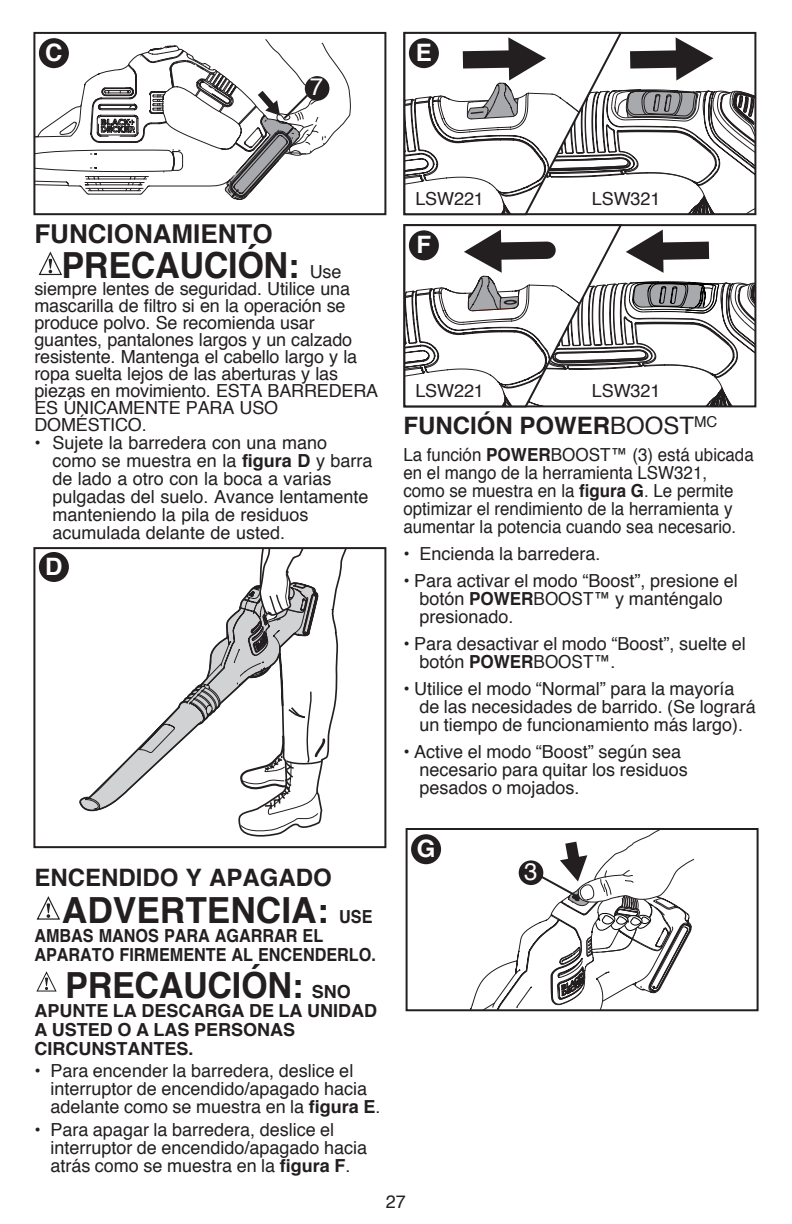
<style>
.page{position:relative;width:792px;height:1224px;background:#fff}
.page>*{position:absolute;margin:0;border:0;box-sizing:border-box;transform-origin:0 0}
.t1{font:700 36px "Helvetica";letter-spacing:-.01em;color:#231f20;scale:.95 1}
.t2{font:700 36px "Helvetica";letter-spacing:-.01em;color:#231f20}
.t3{font:700 26px "Helvetica";color:#231f20}
.t4{font:700 24px "Helvetica";color:#231f20}
.t5{font:700 24px "Helvetica";color:#fff}
.t6{font:24px "Helvetica";color:#fff}
.t7{font:18px/18px "Helvetica";color:#231f20}
.t8{font:18px/18px "Helvetica";color:#231f20;scale:.94 1}
.t9{font:700 18px/19px "Helvetica";color:#231f20}
.t10{font:700 18px/19px "Helvetica";color:#231f20;scale:.9 1}
.s1{font-weight:400;font-size:18px}
.s2{font-weight:700}
.s3{font-size:18px}
.s4{font-weight:400}
</style>
<div class="page">
<svg style="left:38px;top:251px;width:24px;height:25px"></svg>
<svg style="left:36px;top:896px;width:24px;height:24px"></svg>
<svg style="left:36px;top:971px;width:21px;height:21px"></svg>
<div style="left:33px;top:32px;width:353px;height:183px;border:2px solid #231f20"></div>
<svg style="left:80px;top:746px;width:60px;height:65px"></svg>
<svg style="left:140px;top:550px;width:207px;height:287px"></svg>
<div style="left:33px;top:547px;width:353px;height:301px;border:2px solid #231f20"></div>
<div style="left:39px;top:552px;width:30px;height:30px;background:#231f20;border-radius:50%"></div>
<svg style="left:624px;top:37px;width:131px;height:177px"></svg>
<svg style="left:403px;top:31px;width:221px;height:185px"></svg>
<div style="left:409px;top:38px;width:30px;height:30px;background:#231f20;border-radius:50%"></div>
<svg style="left:34px;top:39px;width:317px;height:160px"></svg>
<svg style="left:624px;top:230px;width:131px;height:176px"></svg>
<svg style="left:403px;top:224px;width:221px;height:184px"></svg>
<div style="left:409px;top:230px;width:30px;height:30px;background:#231f20;border-radius:50%"></div>
<div style="left:406px;top:828px;width:353px;height:183px;border:2px solid #231f20"></div>
<svg style="left:407px;top:829px;width:314px;height:181px"></svg>
<div style="left:519px;top:860px;width:24px;height:25px;background:#231f20;border-radius:50%"></div>
<h3 class="t5" style="left:45px;top:33px;width:19px">C</h3>
<h3 class="t6" style="left:310px;top:68px;width:15px">7</h3>
<h3 class="t5" style="left:416px;top:33px;width:18px">E</h3>
<h2 class="t3" style="left:34px;top:213px;width:240px">FUNCIONAMIENTO</h2>
<h1 class="t1" style="left:62px;top:236px;width:296px">PRECAUCIÓN: <span class="s1">Use</span></h1>
<p class="t7" style="left:34px;top:280px;width:345px;line-height:17px">siempre lentes de seguridad. Utilice una mascarilla de filtro si en la operación se produce polvo. Se recomienda usar guantes, pantalones largos y un calzado resistente. Mantenga el cabello largo y la ropa suelta lejos de las aberturas y las piezas en movimiento. ESTA BARREDERA ES ÚNICAMENTE PARA USO DOMÉSTICO.</p>
<p class="t7" style="left:52px;top:434px;width:322px;text-indent:-18px">• Sujete la barredera con una mano como se muestra en la <span class="s2">figura D</span> y barra de lado a otro con la boca a varias pulgadas del suelo. Avance lentamente manteniendo la pila de residuos acumulada delante de usted.</p>
<h3 class="t5" style="left:45px;top:547px;width:19px">D</h3>
<h3 class="t4" style="left:34px;top:858px;width:299px">ENCENDIDO Y APAGADO</h3>
<h1 class="t2" style="left:62px;top:881px;width:312px">ADVERTENCIA: <span class="s3">USE</span></h1>
<p class="t10" style="left:34px;top:926px;width:381px">AMBAS MANOS PARA AGARRAR EL<br>APARATO FIRMEMENTE AL ENCENDERLO.</p>
<h1 class="t1" style="left:65px;top:956px;width:302px">PRECAUCIÓN: <span class="s3">SNO</span></h1>
<p class="t9" style="left:34px;top:1001px;width:344px">APUNTE LA DESCARGA DE LA UNIDAD<br>A USTED O A LAS PERSONAS<br>CIRCUNSTANTES.</p>
<p class="t7" style="left:50px;top:1063px;width:332px;text-indent:-16px">• Para encender la barredera, deslice el interruptor de encendido/apagado hacia adelante como se muestra en la <span class="s2">figura E</span>.</p>
<p class="t7" style="left:50px;top:1121px;width:318px;text-indent:-16px">• Para apagar la barredera, deslice el interruptor de encendido/apagado hacia atrás como se muestra en la <span class="s2">figura F</span>.</p>
<p class="t7" style="left:415px;top:190px;width:70px">LSW221</p>
<p class="t7" style="left:592px;top:190px;width:70px">LSW321</p>
<h3 class="t5" style="left:417px;top:226px;width:16px">F</h3>
<p class="t7" style="left:415px;top:382px;width:70px">LSW221</p>
<p class="t7" style="left:592px;top:382px;width:70px">LSW321</p>
<h3 class="t4" style="left:403px;top:406px;width:315px">FUNCIÓN POWER<span class="s4">BOOST</span><sup>mc</sup></h3>
<p class="t8" style="left:403px;top:446px;width:374px">La función <span class="s2">POWER</span>BOOST™ (3) está ubicada en el mango de la herramienta LSW321,<br>como se muestra en la <span class="s2">figura G</span>. Le permite optimizar el rendimiento de la herramienta y aumentar la potencia cuando sea necesario.</p>
<p class="t7" style="left:403px;top:545px;width:199px">• Encienda la barredera.</p>
<p class="t7" style="left:419px;top:572px;width:320px;text-indent:-16px">• Para activar el modo “Boost”, presione el botón <span class="s2">POWER</span>BOOST™ y manténgalo presionado.</p>
<p class="t7" style="left:419px;top:635px;width:328px;text-indent:-16px">• Para desactivar el modo “Boost”, suelte el botón <span class="s2">POWER</span>BOOST™.</p>
<p class="t7" style="left:419px;top:680px;width:338px;text-indent:-16px">• Utilice el modo “Normal” para la mayoría de las necesidades de barrido. (Se logrará un tiempo de funcionamiento más largo).</p>
<p class="t7" style="left:419px;top:743px;width:270px;text-indent:-16px">• Active el modo “Boost” según sea necesario para quitar los residuos pesados o mojados.</p>
<h3 class="t5" style="left:417px;top:829px;width:20px">G</h3>
<h3 class="t6" style="left:524px;top:853px;width:15px">3</h3>
<p class="t7" style="left:386px;top:1193px;width:22px">27</p>
</div>
